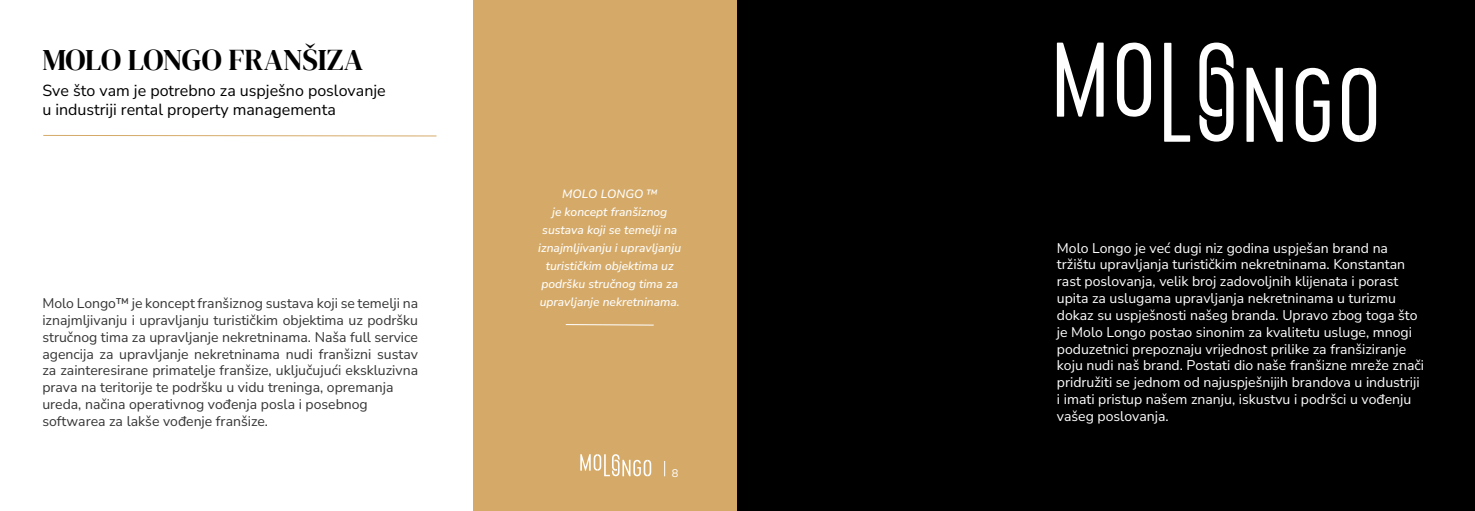
<style>
.page{position:relative;width:1475px;height:511px;background:#fff}
.page>*{position:absolute;margin:0;border:0;box-sizing:border-box;transform-origin:0 0}
.t1{font:30px "DM Serif Display";letter-spacing:-.01em;color:#000}
.t2{font:200 16px/19.2px "Nunito Sans 12 pt";color:#000}
.t3{font:200 14px/16.8px "Nunito Sans 12 pt";color:#fff}
.t4{font:200 14px/16.8px "Nunito Sans 12 pt";color:#363535}
.t5{font:italic 200 12px/18px "Nunito Sans 12 pt";color:#fff;text-align:center}
.t6{font:200 11px "Nunito Sans 12 pt";color:#fff}
</style>
<div class="page">
<div style="left:473px;top:0;width:273px;height:510px;background:#d5aa69"></div>
<div style="left:737px;top:0;width:737px;height:510px;background:#000"></div>
<svg style="left:580px;top:454px;width:71px;height:22px"></svg>
<svg style="left:664px;top:461px;width:1px;height:15px"></svg>
<svg style="left:43px;top:135px;width:394px;height:2px"></svg>
<svg style="left:565px;top:324px;width:89px;height:2px"></svg>
<svg style="left:1056px;top:43px;width:47px;height:73px"></svg>
<svg style="left:1116px;top:43px;width:34px;height:74px"></svg>
<svg style="left:1164px;top:43px;width:25px;height:99px"></svg>
<svg style="left:1246px;top:68px;width:36px;height:74px"></svg>
<svg style="left:1295px;top:68px;width:34px;height:74px"></svg>
<svg style="left:1342px;top:68px;width:33px;height:74px"></svg>
<svg style="left:1199px;top:43px;width:34px;height:98px"></svg>
<h1 class="t1" style="left:42px;top:42px;width:322px">MOLO LONGO FRANŠIZA</h1>
<p class="t2" style="left:42px;top:80px;width:345px">Sve što vam je potrebno za uspješno poslovanje u industriji rental property managementa</p>
<p class="t4" style="left:42px;top:294px;width:377px">Molo Longo™ je koncept franšiznog sustava koji se temelji na iznajmljivanju i upravljanju turističkim objektima uz podršku stručnog tima za upravljanje nekretninama. Naša full service agencija za upravljanje nekretninama nudi franšizni sustav za zainteresirane primatelje franšize, uključujući ekskluzivna prava na teritorije te podršku u vidu treninga, opremanja ureda, načina operativnog vođenja posla i posebnog softwarea za lakše vođenje franšize.</p>
<p class="t5" style="left:538px;top:184px;width:144px">MOLO LONGO ™<br>je koncept franšiznog sustava koji se temelji na iznajmljivanju i upravljanju turističkim objektima uz podršku stručnog tima za upravljanje nekretninama.</p>
<p class="t6" style="left:671px;top:465px;width:8px">8</p>
<p class="t3" style="left:1056px;top:239px;width:369px">Molo Longo je već dugi niz godina uspješan brand na tržištu upravljanja turističkim nekretninama. Konstantan rast poslovanja, velik broj zadovoljnih klijenata i porast upita za uslugama upravljanja nekretninama u turizmu dokaz su uspješnosti našeg branda. Upravo zbog toga što je Molo Longo postao sinonim za kvalitetu usluge, mnogi poduzetnici prepoznaju vrijednost prilike za franšiziranje koju nudi naš brand. Postati dio naše franšizne mreže znači pridružiti se jednom od najuspješnijih brandova u industriji i imati pristup našem znanju, iskustvu i podršci u vođenju vašeg poslovanja.</p>
</div>
